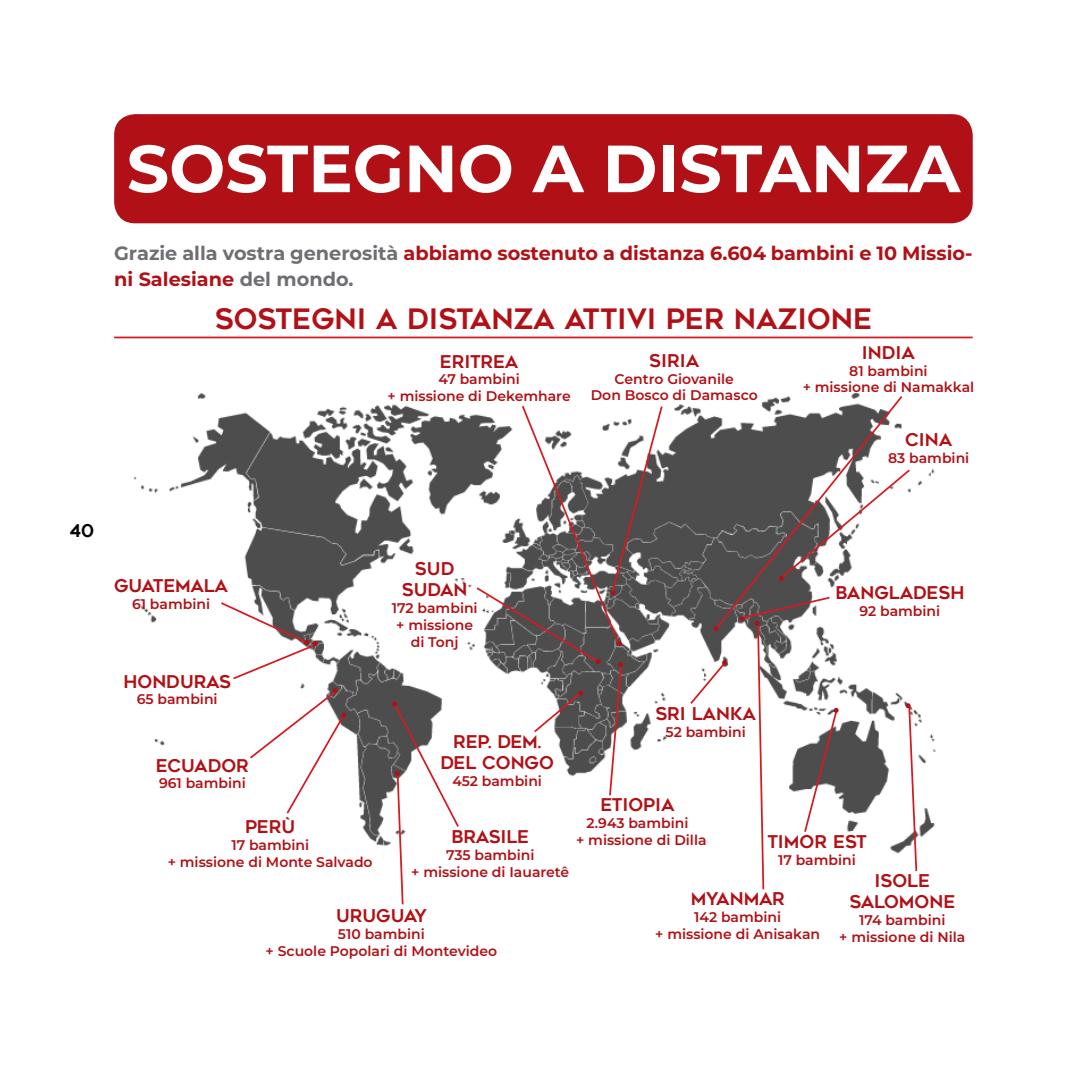
<style>
.page{position:relative;width:1072px;height:1072px;background:#fff}
.page>*{position:absolute;margin:0;border:0;box-sizing:border-box;transform-origin:0 0}
.t1{font:700 66.5px "Montserrat";color:#fff}
.t2{font:28px "Geometos";color:#b11116}
.t3{font:700 19.25px/26.2px "Montserrat";color:#b01116}
.t4{font:17.5px/21px "Geometos";color:#b11116;text-align:center}
.t5{font:17.5px "Geometos";letter-spacing:-.02em;color:#b11116}
.t6{font:17.5px "Geometos";color:#000}
.t7{font:600 14px/16.8px "Montserrat";color:#b11116;text-align:center}
.s1{color:#6e6f73}
</style>
<div class="page">
<div style="left:114px;top:114px;width:858px;height:109px;background:#b11116;border-radius:21px"></div>
<img style="left:134px;top:393px;width:802px;height:453px">
<hr style="left:114px;top:336px;width:858px;height:2px;background:#d71920">
<svg style="left:219px;top:600px;width:99px;height:80px"></svg>
<svg style="left:248px;top:687px;width:98px;height:128px"></svg>
<svg style="left:392px;top:701px;width:68px;height:204px"></svg>
<svg style="left:688px;top:394px;width:230px;height:496px"></svg>
<svg style="left:474px;top:404px;width:190px;height:393px"></svg>
<h1 class="t1" style="left:127px;top:121px;width:47px">sos</h1>
<h1 class="t1" style="left:267px;top:121px;width:92px">tegno</h1>
<h1 class="t1" style="left:532px;top:121px;width:419px">adistan za</h1>
<h3 class="t3" style="left:114px;top:239px;width:860px"><span class="s1">Grazie alla vostra generosità</span> abbiamo sostenuto a distanza 6.604 bambini e 10 Missio&shy;ni Salesiane <span class="s1">del mondo.</span></h3>
<h2 class="t2" style="left:215px;top:303px;width:659px">SOSTEGNI A DISTANZA ATTIVI PER NAZIONE</h2>
<p class="t4" style="left:440px;top:351px;width:80px">ERITREA</p>
<p class="t7" style="left:387px;top:370px;width:185px">47 bambini<br>+ missione di Dekemhare</p>
<p class="t4" style="left:649px;top:350px;width:51px">SIRIA</p>
<p class="t7" style="left:590px;top:369px;width:168px">Centro Giovanile<br>Don Bosco di Damasco</p>
<p class="t4" style="left:862px;top:342px;width:54px">INDIA</p>
<p class="t7" style="left:802px;top:361px;width:173px">81 bambini<br>+ missione di Namakkal</p>
<p class="t4" style="left:905px;top:429px;width:49px">CINA</p>
<p class="t7" style="left:888px;top:449px;width:83px">83 bambini</p>
<p class="t6" style="left:69px;top:521px;width:26px">40</p>
<p class="t5" style="left:114px;top:576px;width:115px">GUATEMALA</p>
<p class="t7" style="left:132px;top:595px;width:80px">61 bambini</p>
<p class="t4" style="left:402px;top:558px;width:67px">SUD<br>SUDAN</p>
<p class="t7" style="left:392px;top:599px;width:87px">172 bambini + missione di Tonj</p>
<p class="t4" style="left:835px;top:582px;width:130px">BANGLADESH</p>
<p class="t7" style="left:859px;top:601px;width:82px">92 bambini</p>
<p class="t4" style="left:123px;top:671px;width:109px">HONDURAS</p>
<p class="t7" style="left:137px;top:690px;width:82px">65 bambini</p>
<p class="t4" style="left:156px;top:755px;width:94px">ECUADOR</p>
<p class="t7" style="left:159px;top:774px;width:88px">961 bambini</p>
<p class="t4" style="left:245px;top:816px;width:52px">PERÙ</p>
<p class="t7" style="left:168px;top:836px;width:206px">17 bambini<br>+ missione di Monte Salvado</p>
<p class="t4" style="left:440px;top:731px;width:115px">REP. DEM.<br>DEL CONGO</p>
<p class="t7" style="left:452px;top:772px;width:91px">452 bambini</p>
<p class="t4" style="left:451px;top:826px;width:79px">BRASILE</p>
<p class="t7" style="left:411px;top:846px;width:160px">735 bambini<br>+ missione di Iauaretê</p>
<p class="t4" style="left:336px;top:905px;width:92px">URUGUAY</p>
<p class="t7" style="left:266px;top:925px;width:233px">510 bambini<br>+ Scuole Popolari di Montevideo</p>
<p class="t4" style="left:655px;top:703px;width:102px">SRI LANKA</p>
<p class="t7" style="left:665px;top:723px;width:82px">52 bambini</p>
<p class="t4" style="left:600px;top:794px;width:76px">ETIOPIA</p>
<p class="t7" style="left:576px;top:814px;width:132px">2.943 bambini<br>+ missione di Dilla</p>
<p class="t4" style="left:767px;top:831px;width:101px">TIMOR EST</p>
<p class="t7" style="left:778px;top:851px;width:79px">17 bambini</p>
<p class="t4" style="left:690px;top:888px;width:95px">MYANMAR</p>
<p class="t7" style="left:655px;top:907px;width:166px">142 bambini<br>+ missione di Anisakan</p>
<p class="t4" style="left:849px;top:870px;width:107px">ISOLE<br>SALOMONE</p>
<p class="t7" style="left:839px;top:911px;width:128px">174 bambini<br>+ missione di Nila</p>
</div>
